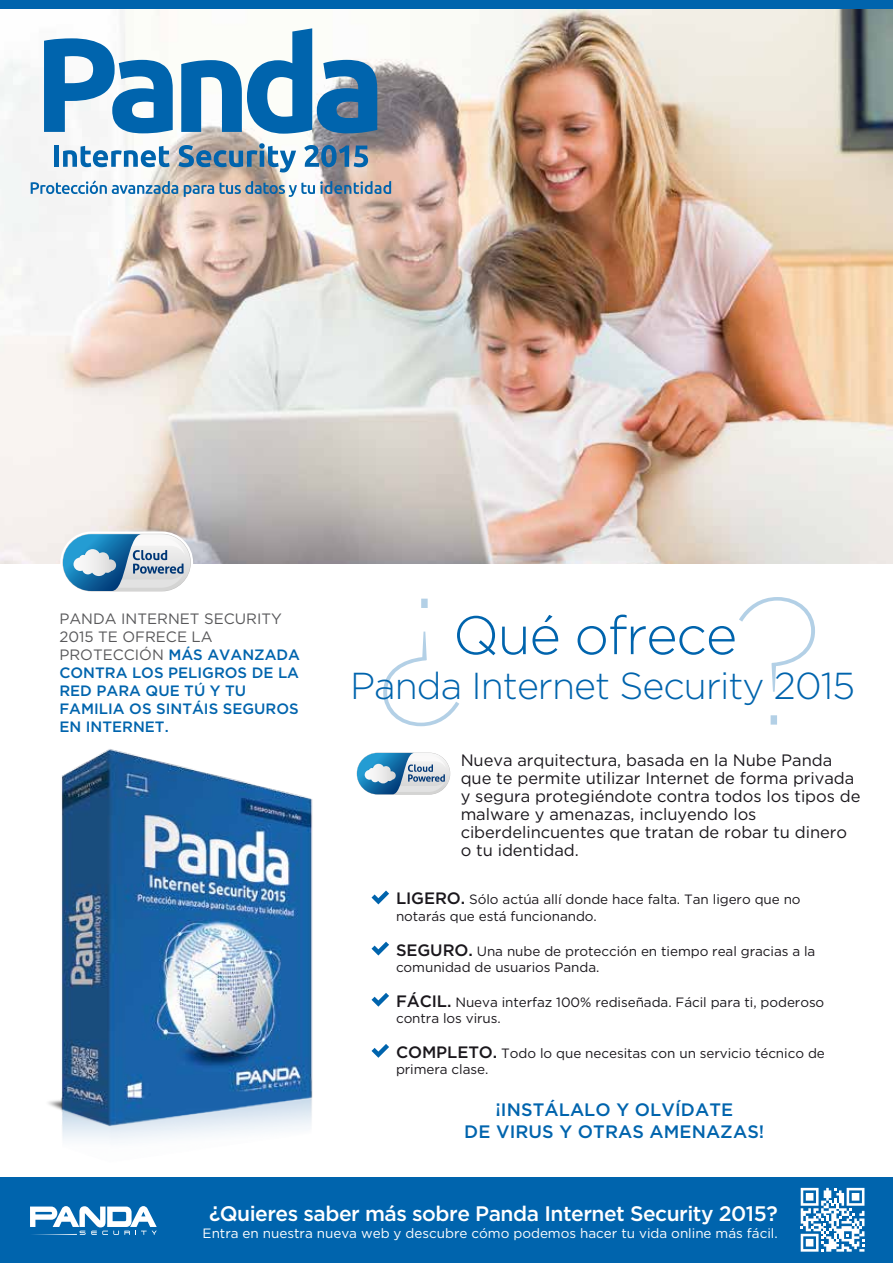
<style>
.page{position:relative;width:893px;height:1263px;background:#fff}
.page>*{position:absolute;margin:0;border:0;box-sizing:border-box;transform-origin:0 0}
.t1{font:300 54px "Gotham";letter-spacing:-.025em;color:#0064ad}
.t2{font:300 37.5px "Gotham";letter-spacing:-.025em;color:#0064ad}
.t3{font:500 21px "Gotham";letter-spacing:-.025em;color:#fff}
.t4{font:500 18px/21.6px "Gotham";letter-spacing:.005em;color:#0064ad;text-align:center}
.t5{font:16.5px/18px "Gotham";letter-spacing:-.005em;color:#1a171c}
.t6{font:500 15px/18px "Gotham";color:#0064ad}
.t7{font:13.5px/16.2px "Gotham";letter-spacing:-.005em;color:#1a171c}
.t8{font:13.5px "Gotham";color:#fff}
.s1{font-weight:400;color:#58585a}
.s2{font-weight:500;font-size:16.5px}
</style>
<div class="page">
<svg style="left:383px;top:599px;width:76px;height:127px"></svg>
<svg style="left:739px;top:597px;width:76px;height:128px"></svg>
<img style="left:0;top:9px;width:893px;height:555px">
<div style="left:0;top:0;width:893px;height:9px;background:#0064ad"></div>
<div style="left:0;top:1177px;width:893px;height:86px;background:#0064ad"></div>
<svg style="left:30px;top:1206px;width:127px;height:29px"></svg>
<svg style="left:371px;top:890px;width:18px;height:14px"></svg>
<svg style="left:371px;top:942px;width:18px;height:13px"></svg>
<svg style="left:371px;top:993px;width:18px;height:14px"></svg>
<svg style="left:371px;top:1044px;width:18px;height:14px"></svg>
<svg style="left:357px;top:753px;width:89px;height:41px"></svg>
<div style="left:60px;top:531px;width:133px;height:63px;border:4px solid #fff;border-radius:29px"></div>
<svg style="left:63px;top:534px;width:122px;height:57px"></svg>
<img style="left:48px;top:749px;width:265px;height:392px">
<svg style="left:801px;top:1188px;width:63px;height:64px"></svg>
<svg style="left:44px;top:38px;width:129px;height:95px"></svg>
<svg style="left:181px;top:28px;width:196px;height:106px"></svg>
<div style="left:54px;top:145px;width:5px;height:22px;background:#0064ad"></div>
<svg style="left:63px;top:146px;width:107px;height:21px"></svg>
<svg style="left:178px;top:143px;width:118px;height:29px;background:#849cae"></svg>
<svg style="left:304px;top:145px;width:64px;height:22px"></svg>
<svg style="left:31px;top:180px;width:147px;height:14px"></svg>
<svg style="left:184px;top:185px;width:30px;height:12px"></svg>
<svg style="left:220px;top:181px;width:171px;height:16px;background:#9ba7b3"></svg>
<p class="t6" style="left:59px;top:610px;width:242px"><span class="s1">PANDA INTERNET SECURITY<br>2015 TE OFRECE LA<br>PROTECCIÓN</span> MÁS AVANZADA<br>CONTRA LOS PELIGROS DE LA<br>RED PARA QUE TÚ Y TU<br>FAMILIA OS SINTÁIS SEGUROS<br>EN INTERNET.</p>
<h1 class="t1" style="left:453px;top:601px;width:286px">Qué ofrece</h1>
<h2 class="t2" style="left:350px;top:662px;width:507px">Panda Internet Security 2015</h2>
<p class="t5" style="left:461px;top:750px;width:401px">Nueva arquitectura, basada en la Nube Panda que te permite utilizar Internet de forma privada y segura protegiéndote contra todos los tipos de malware y amenazas, incluyendo los ciberdelincuentes que tratan de robar tu dinero o tu identidad.</p>
<p class="t7" style="left:396px;top:891px;width:406px"><span class="s2">LIGERO.</span> Sólo actúa allí donde hace falta. Tan ligero que no notarás que está funcionando.</p>
<p class="t7" style="left:396px;top:942px;width:421px"><span class="s2">SEGURO.</span> Una nube de protección en tiempo real gracias a la comunidad de usuarios Panda.</p>
<p class="t7" style="left:396px;top:993px;width:430px"><span class="s2">FÁCIL.</span> Nueva interfaz 100% rediseñada. Fácil para ti, poderoso contra los virus.</p>
<p class="t7" style="left:396px;top:1044px;width:430px"><span class="s2">COMPLETO.</span> Todo lo que necesitas con un servicio técnico de primera clase.</p>
<h3 class="t4" style="left:464px;top:1099px;width:302px">¡INSTÁLALO Y OLVÍDATE<br>DE VIRUS Y OTRAS AMENAZAS!</h3>
<h3 class="t3" style="left:209px;top:1200px;width:570px">¿Quieres saber más sobre Panda Internet Security 2015?</h3>
<p class="t8" style="left:203px;top:1224px;width:577px">Entra en nuestra nueva web y descubre cómo podemos hacer tu vida online más fácil.</p>
</div>
